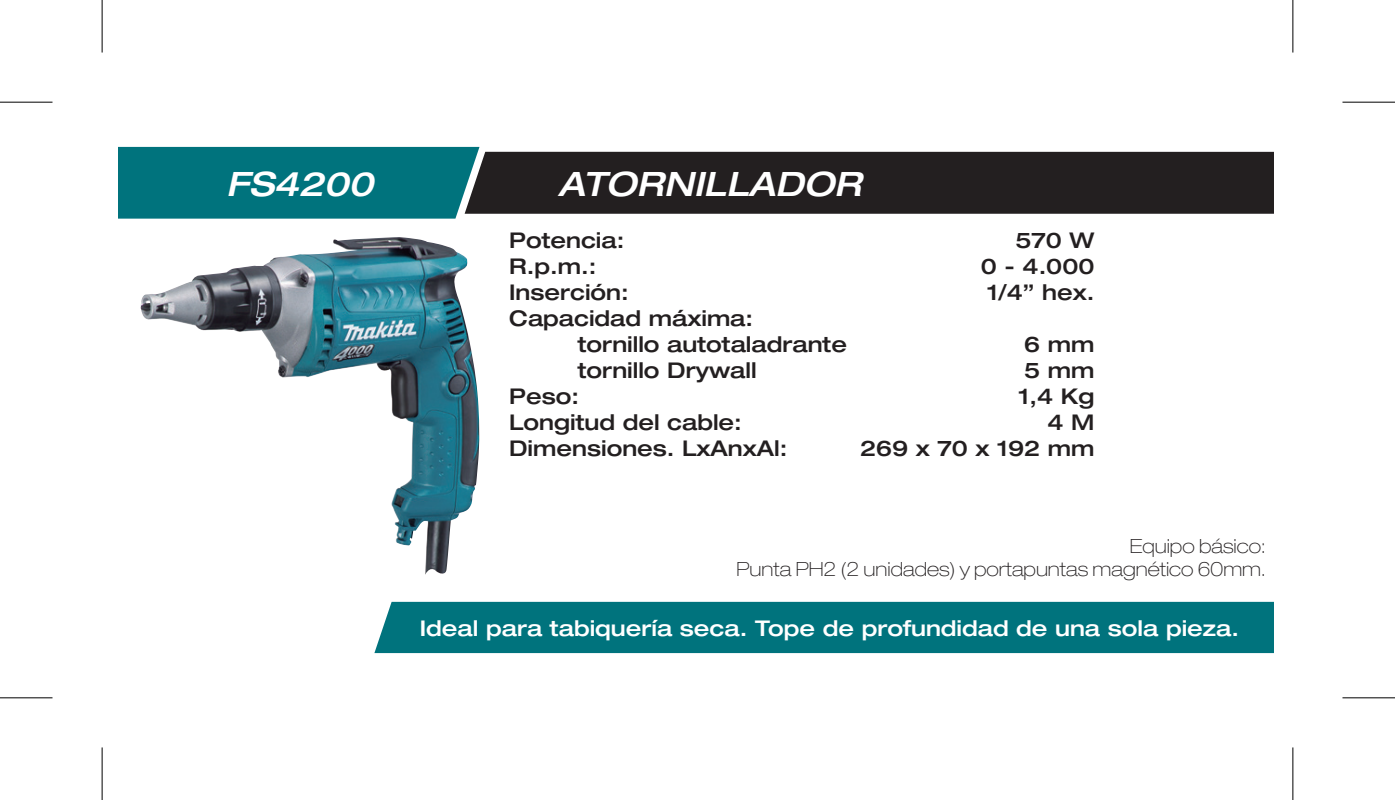
<style>
.page{position:relative;width:1395px;height:800px;background:#fff}
.page>*{position:absolute;margin:0;border:0;box-sizing:border-box;transform-origin:0 0}
.t1{font:italic 500 expanded 33.6px "Helvetica Neue";color:#fff}
.Características{font:500 expanded 21.7px "Helvetica Neue";color:#231f20}
.t2{font:500 expanded 21.7px "Helvetica Neue";color:#fff}
.t3{font:100 expanded 19.6px/23.4px "Helvetica Neue";color:#231f20;text-align:right}
</style>
<div class="page">
<img style="left:141px;top:238px;width:319px;height:337px">
<div style="left:374px;top:601px;width:900px;height:52px;background:#00737d"></div>
<div style="left:479px;top:152px;width:795px;height:62px;background:#231f20"></div>
<div style="left:118px;top:147px;width:361px;height:71px;background:#00737d"></div>
<svg style="left:0;top:101px;width:52px;height:1px"></svg>
<svg style="left:1342px;top:101px;width:53px;height:1px"></svg>
<svg style="left:0;top:698px;width:52px;height:1px"></svg>
<svg style="left:1342px;top:698px;width:53px;height:1px"></svg>
<svg style="left:101px;top:0;width:1px;height:53px"></svg>
<svg style="left:101px;top:747px;width:1px;height:52px"></svg>
<svg style="left:1293px;top:0;width:1px;height:53px"></svg>
<svg style="left:1293px;top:747px;width:1px;height:52px"></svg>
<hr style="left:0;top:102px;width:52px;height:1px;background:#000">
<hr style="left:1342px;top:102px;width:53px;height:1px;background:#000">
<hr style="left:0;top:697px;width:52px;height:1px;background:#000">
<hr style="left:1342px;top:697px;width:53px;height:1px;background:#000">
<hr style="left:102px;top:0;width:1px;height:53px;background:#000">
<hr style="left:102px;top:747px;width:1px;height:52px;background:#000">
<hr style="left:1292px;top:0;width:1px;height:53px;background:#000">
<hr style="left:1292px;top:747px;width:1px;height:52px;background:#000">
<p class="t1" style="left:226px;top:163px;width:149px">FS4200</p>
<p class="t1" style="left:558px;top:163px;width:305px">ATORNILLADOR</p>
<p class="Características" style="left:509px;top:226px;width:117px">Potencia:</p>
<p class="Características" style="left:1015px;top:226px;width:81px">570 W</p>
<p class="Características" style="left:509px;top:252px;width:89px">R.p.m.:</p>
<p class="Características" style="left:981px;top:252px;width:115px">0 - 4.000</p>
<p class="Características" style="left:509px;top:278px;width:121px">Inserción:</p>
<p class="Características" style="left:987px;top:278px;width:109px">1/4” hex.</p>
<p class="Características" style="left:509px;top:304px;width:245px">Capacidad máxima:</p>
<p class="Características" style="left:578px;top:330px;width:271px">tornillo autotaladrante</p>
<p class="Características" style="left:1024px;top:330px;width:72px">6 mm</p>
<p class="Características" style="left:578px;top:356px;width:180px">tornillo Drywall</p>
<p class="Características" style="left:1024px;top:356px;width:72px">5 mm</p>
<p class="Características" style="left:509px;top:382px;width:71px">Peso:</p>
<p class="Características" style="left:1018px;top:382px;width:77px">1,4 Kg</p>
<p class="Características" style="left:509px;top:408px;width:234px">Longitud del cable:</p>
<p class="Características" style="left:1047px;top:408px;width:48px">4 M</p>
<p class="Características" style="left:509px;top:434px;width:280px">Dimensiones. LxAnxAl:</p>
<p class="Características" style="left:860px;top:434px;width:236px">269 x 70 x 192 mm</p>
<p class="t3" style="left:736px;top:533px;width:530px">Equipo básico:<br>Punta PH2 (2 unidades) y portapuntas magnético 60mm.</p>
<p class="t2" style="left:420px;top:614px;width:821px">Ideal para tabiquería seca. Tope de profundidad de una sola pieza.</p>
</div>
